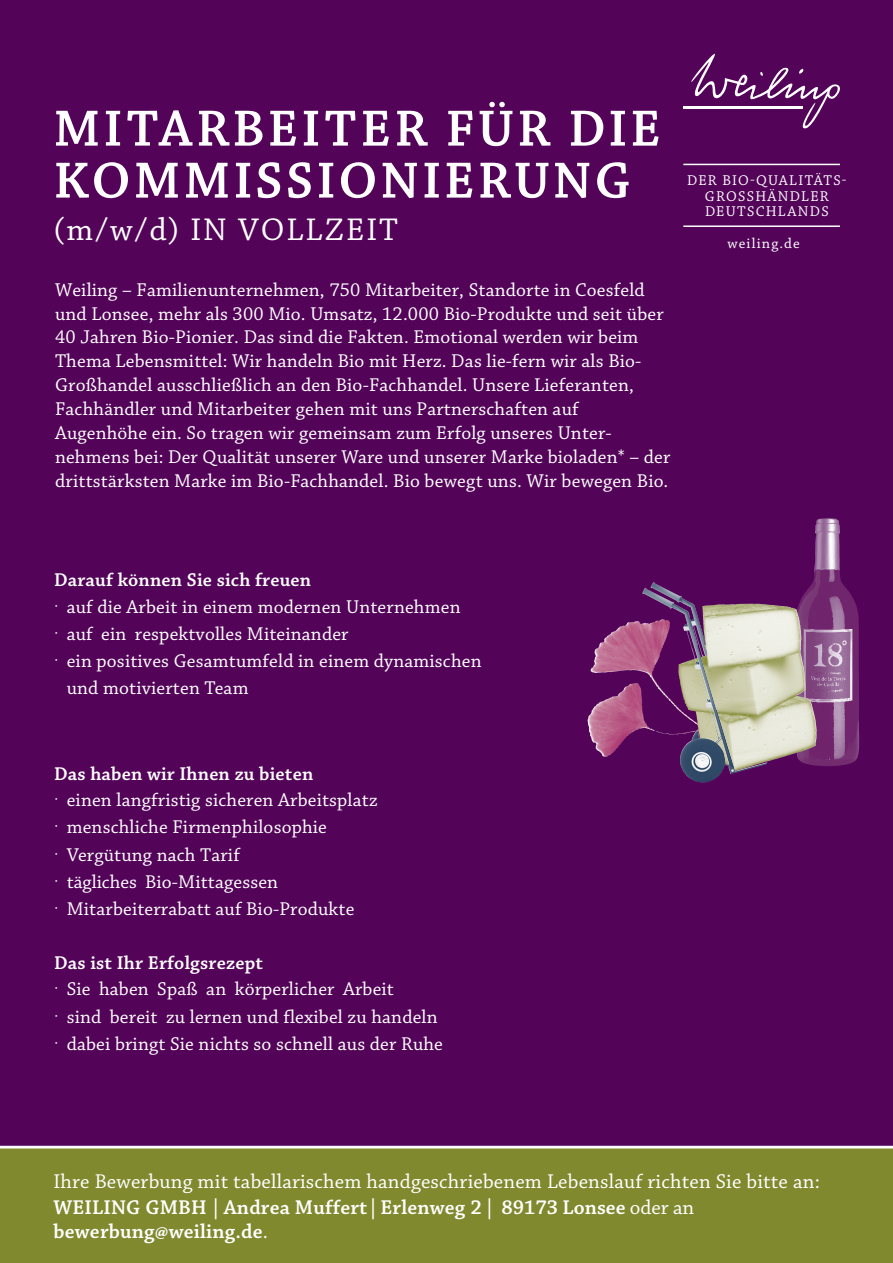
<style>
.page{position:relative;width:893px;height:1263px;background:#fff}
.page>*{position:absolute;margin:0;border:0;box-sizing:border-box;transform-origin:0 0}
.t1{font:600 53.55px/52.1px "Chaparral Pro";letter-spacing:.06em;color:#fff}
.t2{font:33px "Chaparral Pro";letter-spacing:.06em;color:#fff}
.t3{font:21px/25px "Chaparral Pro";letter-spacing:.01em;color:#fff}
.t4{font:19.5px/23.9px "Chaparral Pro";letter-spacing:.01em;color:#fff}
.t5{font:600 19.5px "Chaparral Pro";letter-spacing:.01em;color:#fff}
.t6{font:15px/15.5px "Chaparral Pro";letter-spacing:.08em;color:#fff;text-align:center}
.s1{font-style:inherit}
.s2{font-weight:600}
</style>
<div class="page">
<div style="left:0;top:0;width:893px;height:1148px;background:#530459"></div>
<div style="left:0;top:1148px;width:893px;height:115px;background:#80892e"></div>
<hr style="left:0;top:1146px;width:893px;height:2px;background:#fff">
<hr style="left:683px;top:225px;width:157px;height:2px;background:#fff">
<hr style="left:683px;top:164px;width:157px;height:1px;background:#fff">
<svg style="left:691px;top:53px;width:149px;height:76px"></svg>
<hr style="left:683px;top:106px;width:120px;height:3px;background:#fff">
<img style="left:795px;top:518px;width:64px;height:248px">
<img style="left:591px;top:621px;width:51px;height:52px">
<img style="left:642px;top:587px;width:125px;height:196px">
<h1 class="t1" style="left:54px;top:104px;width:608px">MITARBEITER FÜR DIE<br>KOMMISSIONIERUNG</h1>
<h2 class="t2" style="left:54px;top:211px;width:346px">(m/w/d) IN VOLLZEIT</h2>
<p class="t4" style="left:55px;top:278px;width:617px">Weiling – Familienunternehmen, 7<span class="s1">5</span>0 Mitarbeiter, Standorte in Coesfeld und Lonsee, mehr als 300 Mio. Umsatz, 12.000 Bio-Produkte und seit über 40 Jahren Bio-Pionier. Das sind die Fakten. Emotional werden wir beim Thema Lebensmittel: Wir handeln Bio mit Herz. Das lie-fern wir als Bio-Großhandel ausschließlich an den Bio-Fachhandel. Unsere Lieferanten, Fachhändler und Mitarbeiter gehen mit uns Partnerschaften auf Augenhöhe ein. So tragen wir gemeinsam zum Erfolg unseres Unter&shy;nehmens bei: Der Qualität unserer Ware und unserer Marke bioladen* – der drittstärksten Marke im Bio-Fachhandel. Bio bewegt uns. Wir bewegen Bio.</p>
<p class="t6" style="left:687px;top:173px;width:161px">DER BIO-QUALITÄTS-<br>GROSSHÄNDLER<br>DEUTSCHLANDS</p>
<p class="t6" style="left:727px;top:236px;width:74px">weiling.de</p>
<p class="t5" style="left:54px;top:569px;width:259px">Darauf können Sie sich freuen</p>
<p class="t4" style="left:54px;top:595px;width:408px">. auf die Arbeit in einem modernen Unternehmen</p>
<p class="t4" style="left:54px;top:623px;width:296px">. auf ein respektvolles Miteinander</p>
<p class="t4" style="left:54px;top:650px;width:429px">. ein positives Gesamtumfeld in einem dynamischen</p>
<p class="t4" style="left:67px;top:677px;width:183px">und motivierten Team</p>
<p class="t5" style="left:54px;top:763px;width:261px">Das haben wir Ihnen zu bieten</p>
<p class="t4" style="left:54px;top:787px;width:325px;line-height:27.2px">. einen langfristig sicheren Arbeitsplatz . menschliche Firmenphilosophie<br>. Vergütung nach Tarif<br>. <span class="s1">tägliches</span> Bio-Mittagessen<br>. Mitarbeiterrabatt auf Bio-Produkte</p>
<p class="t5" style="left:54px;top:952px;width:210px">Das ist Ihr Erfolgsrezept</p>
<p class="t4" style="left:54px;top:976px;width:390px;line-height:27.3px">. Sie haben Spaß an körperlicher Arbeit<br>. sind bereit zu lernen und flexibel zu handeln . dabei bringt Sie nichts so schnell aus der Ruhe</p>
<p class="t3" style="left:54px;top:1169px;width:768px">Ihre Bewerbung mit tabellarischem handgeschriebenem Lebenslauf richten Sie bitte an:<br><span class="s2">WEILING GMBH |Andrea Muffert|Erlenweg 2| 89173 Lonsee</span> <span class="s1">oder an </span><span class="s2">bewerbung@weiling.de</span>.</p>
</div>
